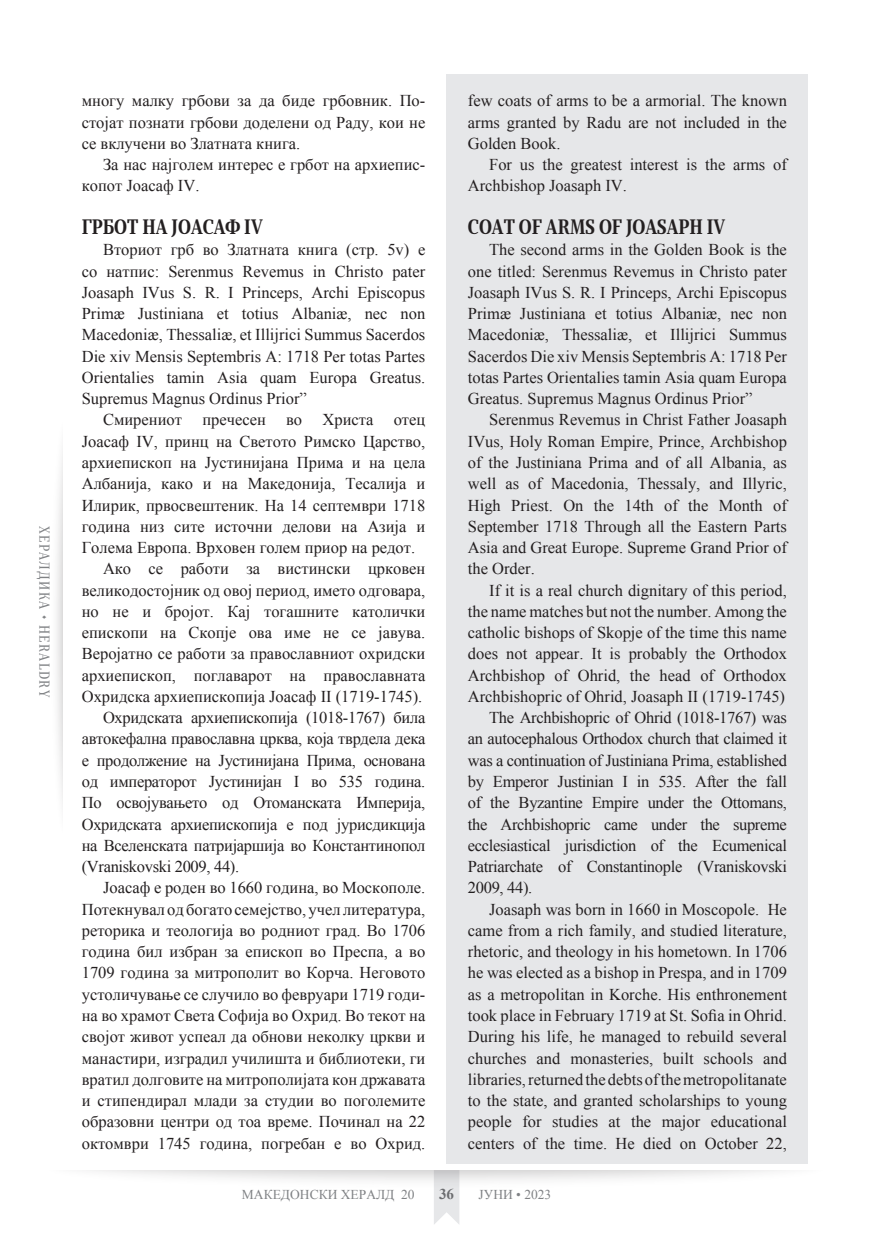
<style>
.page{position:relative;width:872px;height:1255px;background:#fff}
.page>*{position:absolute;margin:0;border:0;box-sizing:border-box;transform-origin:0 0}
.МЕЃУНАСЛОВ{font:700 19.5px "Skola Serif Cn";color:#231f20}
._1_ГЛАВЕН_ТЕКСТ{font:16.5px/21.3px "Times New Roman";color:#231f20;text-align:justify}
.t1{font:700 15px "Times New Roman";color:#6c6d70}
.t2{font:13.5px "Times New Roman";color:#808285}
.t3{font:13.5px "Skola Serif Cn";letter-spacing:.1em;color:#808285}
</style>
<div class="page">
<img style="left:90px;top:1170px;width:692px;height:54px">
<div style="left:446px;top:74px;width:362px;height:1089px;background:#e6e7e9"></div>
<p class="t3" style="left:53px;top:526px;width:173px;rotate:90deg">ХЕРАЛДИКА • HERALDRY</p>
<p class="_1_ГЛАВЕН_ТЕКСТ" style="left:82px;top:90px;width:345px">многу малку грбови за да биде грбовник. По&shy;стојат познати грбови доделени од Раду, кои не се вклучени во Златната книга.</p>
<p class="_1_ГЛАВЕН_ТЕКСТ" style="left:82px;top:154px;width:345px;text-indent:21px">За нас најголем интерес е грбот на архиепис&shy;копот Јоасаф IV.</p>
<p class="МЕЃУНАСЛОВ" style="left:82px;top:215px;width:182px">ГРБОТ НА ЈОАСАФ IV</p>
<p class="_1_ГЛАВЕН_ТЕКСТ" style="left:82px;top:239px;width:345px;text-indent:21px">Вториот грб во Златната книга (стр. 5v) е со натпис: Serenmus Revemus in Christo pater Joasaph IVus S. R. I Princeps, Archi Episcopus Primæ Justiniana et totius Albaniæ, nec non Macedoniæ, Thessaliæ, et Illijrici Summus Sacerdos Die xiv Mensis Septembris A: 1718 Per totas Partes Orientalies tamin Asia quam Europa Greatus.<br>Supremus Magnus Ordinus Prior”</p>
<p class="_1_ГЛАВЕН_ТЕКСТ" style="left:82px;top:409px;width:345px;text-indent:21px">Смирениот пречесен во Христа отец Јоасаф IV, принц на Светото Римско Царство, архиепископ на Јустинијана Прима и на цела Албанија, како и на Македонија, Тесалија и Илирик, првосвештеник. На 14 септември 1718 година низ сите источни делови на Азија и Голема Европа. Врховен голем приор на редот.</p>
<p class="_1_ГЛАВЕН_ТЕКСТ" style="left:82px;top:558px;width:345px;text-indent:21px">Ако се работи за вистински црковен великодостојник од овој период, името одговара, но не и бројот. Кај тогашните католички епископи на Скопје ова име не се јавува.<br>Веројатно се работи за православниот охридски архиепископ, поглаварот на православната Охридска архиепископија Јоасаф II (1719-1745).</p>
<p class="_1_ГЛАВЕН_ТЕКСТ" style="left:82px;top:706px;width:345px;text-indent:21px">Охридската архиепископија (1018-1767) била автокефална православна црква, која тврдела дека е продолжение на Јустинијана Прима, основана од императорот Јустинијан I во 535 година.<br>По освојувањето од Отоманската Империја, Охридската архиепископија е под јурисдикција на Вселенската патријаршија во Константинопол (Vraniskovski 2009, 44).</p>
<p class="_1_ГЛАВЕН_ТЕКСТ" style="left:82px;top:876px;width:345px;text-indent:21px">Јоасаф е роден во 1660 година, во Москополе.<br>Потекнувал од богато семејство, учел литература, реторика и теологија во родниот град. Во 1706 година бил избран за епископ во Преспа, а во 1709 година за митрополит во Корча. Неговото устоличување се случило во февруари 1719 годи&shy;на во храмот Света Софија во Охрид. Во текот на својот живот успеал да обнови неколку цркви и манастири, изградил училишта и библиотеки, ги вратил долговите на митрополијата кон државата и стипендирал млади за студии во поголемите образовни центри од тоа време. Починал на 22 октомври 1745 година, погребан е во Охрид.</p>
<p class="_1_ГЛАВЕН_ТЕКСТ" style="left:468px;top:90px;width:320px">few coats of arms to be a armorial. The known arms granted by Radu are not included in the Golden Book.</p>
<p class="_1_ГЛАВЕН_ТЕКСТ" style="left:468px;top:154px;width:320px;text-indent:21px">For us the greatest interest is the arms of<br>Archbishop Joasaph IV.</p>
<p class="МЕЃУНАСЛОВ" style="left:468px;top:215px;width:259px">COAT OF ARMS OF JOASAPH IV</p>
<p class="_1_ГЛАВЕН_ТЕКСТ" style="left:468px;top:239px;width:320px;text-indent:21px">The second arms in the Golden Book is the one titled: Serenmus Revemus in Christo pater Joasaph IVus S. R. I Princeps, Archi Episcopus Primæ Justiniana et totius Albaniæ, nec non Macedoniæ, Thessaliæ, et Illijrici Summus Sacerdos Die xiv Mensis Septembris A: 1718 Per totas Partes Orientalies tamin Asia quam Europa Greatus. Supremus Magnus Ordinus Prior”</p>
<p class="_1_ГЛАВЕН_ТЕКСТ" style="left:468px;top:409px;width:320px;text-indent:21px">Serenmus Revemus in Christ Father Joasaph IVus, Holy Roman Empire, Prince, Archbishop of the Justiniana Prima and of all Albania, as well as of Macedonia, Thessaly, and Illyric, High Priest. On the 14th of the Month of September 1718 Through all the Eastern Parts Asia and Great Europe. Supreme Grand Prior of the Order.</p>
<p class="_1_ГЛАВЕН_ТЕКСТ" style="left:468px;top:579px;width:320px;text-indent:21px">If it is a real church dignitary of this period, the name matches but not the number. Among the catholic bishops of Skopje of the time this name does not appear. It is probably the Orthodox Archbishop of Ohrid, the head of Orthodox Archbishopric of Ohrid, Joasaph II (1719-1745)</p>
<p class="_1_ГЛАВЕН_ТЕКСТ" style="left:468px;top:706px;width:320px;text-indent:21px">The Archbishopric of Ohrid (1018-1767) was an autocephalous Orthodox church that claimed it was a continuation of Justiniana Prima, established by Emperor Justinian I in 535. After the fall of the Byzantine Empire under the Ottomans, the Archbishopric came under the supreme ecclesiastical jurisdiction of the Ecumenical Patriarchate of Constantinople (Vraniskovski 2009, 44).</p>
<p class="_1_ГЛАВЕН_ТЕКСТ" style="left:468px;top:898px;width:320px;text-indent:21px">Joasaph was born in 1660 in Moscopole. He came from a rich family, and studied literature, rhetoric, and theology in his hometown. In 1706 he was elected as a bishop in Prespa, and in 1709 as a metropolitan in Korche. His enthronement took place in February 1719 at St. Sofia in Ohrid.<br>During his life, he managed to rebuild several churches and monasteries, built schools and libraries, returned the debts of the metropolitanate to the state, and granted scholarships to young people for studies at the major educational centers of the time. He died on October 22,</p>
<p class="t2" style="left:242px;top:1184px;width:174px">МАКЕДОНСКИ ХЕРАЛД 20</p>
<p class="t1" style="left:439px;top:1183px;width:16px">36</p>
<p class="t2" style="left:478px;top:1184px;width:74px">ЈУНИ • 2023</p>
</div>
